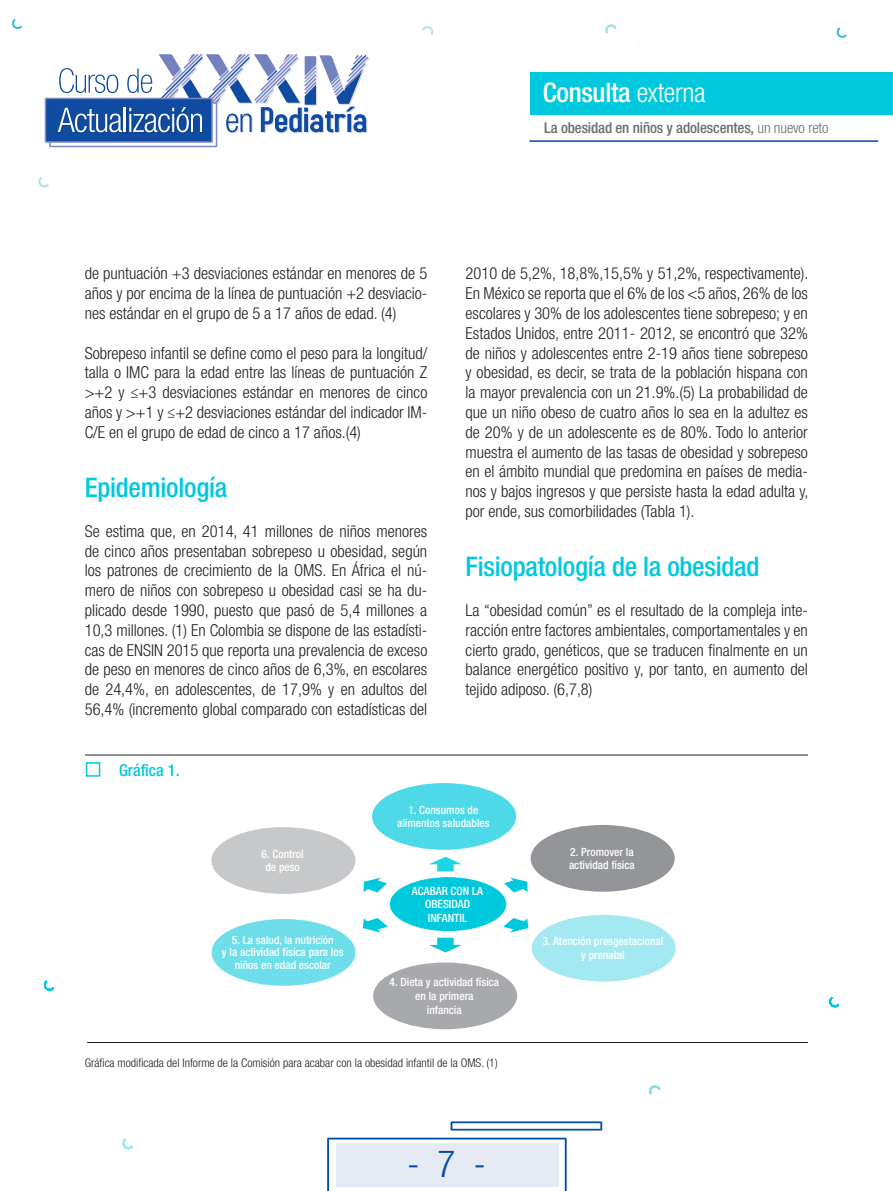
<style>
.page{position:relative;width:893px;height:1191px;background:#fff}
.page>*{position:absolute;margin:0;border:0;box-sizing:border-box;transform-origin:0 0}
.t1{font:300 condensed 37.5px "Helvetica Neue LT Std";color:#004bad}
.t2{font:500 condensed 27px "Helvetica Neue LT Std";letter-spacing:-.01em;color:#00c9dd}
.t3{font:500 condensed 27px "Helvetica Neue LT Std";letter-spacing:-.01em;color:#fff}
.t4{font:300 condensed 16.5px/19.8px "Helvetica Neue LT Std";color:#231f20;text-align:justify}
.t5{font:500 condensed 16.5px "Helvetica Neue LT Std";color:#00c9dd}
.t6{font:500 condensed 15px "Helvetica Neue LT Std";letter-spacing:-.01em;color:#6c6d70}
.t7{font:300 condensed 12px "Helvetica Neue LT Std";color:#231f20}
.t8{font:500 condensed 11.4px/13.6px "Helvetica Neue LT Std";color:#fff;text-align:center}
.s1{font-weight:300}
</style>
<div class="page">
<div style="left:49px;top:102px;width:168px;height:45px;border:2px solid #7c88c3"></div>
<div style="left:45px;top:98px;width:167px;height:44px;background:#0f4ba0"></div>
<div style="left:45px;top:98px;width:168px;height:45px;border:2px solid #7c88c3"></div>
<svg style="left:58px;top:54px;width:311px;height:80px"></svg>
<svg style="left:12px;top:19px;width:10px;height:10px"></svg>
<svg style="left:422px;top:26px;width:12px;height:9px"></svg>
<svg style="left:38px;top:177px;width:11px;height:11px"></svg>
<svg style="left:605px;top:24px;width:12px;height:9px"></svg>
<svg style="left:836px;top:28px;width:11px;height:10px"></svg>
<div style="left:530px;top:72px;width:363px;height:43px;background:#00c9dd"></div>
<svg style="left:451px;top:1121px;width:151px;height:9px"></svg>
<svg style="left:327px;top:1137px;width:239px;height:54px"></svg>
<hr style="left:529px;top:140px;width:349px;height:2px;background:#004bad">
<svg style="left:43px;top:980px;width:11px;height:11px"></svg>
<svg style="left:122px;top:1138px;width:11px;height:11px"></svg>
<svg style="left:649px;top:1085px;width:12px;height:9px"></svg>
<svg style="left:829px;top:997px;width:10px;height:10px"></svg>
<div style="left:86px;top:762px;width:14px;height:14px;border:2px solid #00c9dd"></div>
<hr style="left:87px;top:1042px;width:721px;height:1px;background:#231f20">
<div style="left:372px;top:783px;width:144px;height:67px;background:#4dd9e7;border-radius:50%"></div>
<div style="left:531px;top:825px;width:144px;height:66px;background:#939598;border-radius:50%"></div>
<div style="left:532px;top:914px;width:144px;height:67px;background:#a4e9f1;border-radius:50%"></div>
<div style="left:373px;top:962px;width:144px;height:67px;background:#a8a9ad;border-radius:50%"></div>
<div style="left:212px;top:919px;width:144px;height:66px;background:#6edeea;border-radius:50%"></div>
<div style="left:211px;top:827px;width:144px;height:67px;background:#c7c8ca;border-radius:50%"></div>
<div style="left:390px;top:877px;width:116px;height:54px;background:#00c9dd;border-radius:50%"></div>
<svg style="left:429px;top:856px;width:33px;height:15px"></svg>
<svg style="left:429px;top:937px;width:33px;height:15px"></svg>
<svg style="left:504px;top:877px;width:24px;height:15px"></svg>
<svg style="left:364px;top:877px;width:23px;height:15px"></svg>
<svg style="left:503px;top:918px;width:25px;height:14px"></svg>
<svg style="left:363px;top:918px;width:25px;height:14px"></svg>
<hr style="left:85px;top:754px;width:723px;height:1px;background:#231f20">
<h2 class="t3" style="left:543px;top:76px;width:164px">Consulta <span class="s1">externa</span></h2>
<p class="t6" style="left:544px;top:118px;width:286px">La obesidad en niños y adolescentes, <span class="s1">un nuevo reto</span></p>
<p class="t4" style="left:85px;top:263px;width:344px">de puntuación +3 desviaciones estándar en menores de 5 años y por encima de la línea de puntuación +2 desviacio&shy;nes estándar en el grupo de 5 a 17 años de edad. (4)</p>
<p class="t4" style="left:85px;top:343px;width:344px">Sobrepeso infantil se define como el peso para la longitud/ talla o IMC para la edad entre las líneas de puntuación Z &gt;+2 y ≤+3 desviaciones estándar en menores de cinco años y &gt;+1 y ≤+2 desviaciones estándar del indicador IM-C/E en el grupo de edad de cinco a 17 años.(4)</p>
<h2 class="t2" style="left:85px;top:471px;width:144px">Epidemiología</h2>
<p class="t4" style="left:85px;top:521px;width:344px">Se estima que, en 2014, 41 millones de niños menores de cinco años presentaban sobrepeso u obesidad, según los patrones de crecimiento de la OMS. En África el nú&shy;mero de niños con sobrepeso u obesidad casi se ha du&shy;plicado desde 1990, puesto que pasó de 5,4 millones a 10,3 millones. (1) En Colombia se dispone de las estadísti&shy;cas de Ensin</p>
<p class="t4" style="left:85px;top:640px;width:344px;text-indent:82px">2015 que reporta una prevalencia de exceso de peso en menores de cinco años de 6,3%, en escolares de 24,4%, en adolescentes, de 17,9% y en adultos del 56,4% (incremento global comparado con estadísticas del</p>
<p class="t5" style="left:119px;top:760px;width:62px">Gráfica 1.</p>
<p class="t4" style="left:466px;top:263px;width:344px">2010 de 5,2%, 18,8%,15,5% y 51,2%, respectivamente).<br>En México se reporta que el 6% de los &lt;5 años, 26% de los escolares y 30% de los adolescentes tiene sobrepeso; y en Estados Unidos, entre 2011- 2012, se encontró que 32% de niños y adolescentes entre 2-19 años tiene sobrepeso y obesidad, es decir, se trata de la población hispana con la mayor prevalencia con un 21.9%.(5) La probabilidad de que un niño obeso de cuatro años lo sea en la adultez es de 20% y de un adolescente es de 80%. Todo lo anterior muestra el aumento de las tasas de obesidad y sobrepeso en el ámbito mundial que predomina en países de media&shy;nos y bajos ingresos y que persiste hasta la edad adulta y, por ende, sus comorbilidades (Tabla 1).</p>
<h2 class="t2" style="left:466px;top:550px;width:295px">Fisiopatología de la obesidad</h2>
<p class="t4" style="left:466px;top:600px;width:344px">La “obesidad común” es el resultado de la compleja inte&shy;racción entre factores ambientales, comportamentales y en cierto grado, genéticos, que se traducen finalmente en un balance energético positivo y, por tanto, en aumento del tejido adiposo. (6,7,8)</p>
<p class="t8" style="left:262px;top:846px;width:44px">6. Control de peso</p>
<p class="t8" style="left:222px;top:933px;width:123px;line-height:12.9px">5. La salud, la nutrición<br>y la actividad física para los niños en edad escolar</p>
<p class="t8" style="left:397px;top:802px;width:94px">1. Consumos de alimentos saludables</p>
<p class="t8" style="left:412px;top:883px;width:73px">ACABAR CON LA<br>OBESIDAD<br>INFANTIL</p>
<p class="t8" style="left:389px;top:975px;width:111px">4. Dieta y actividad física en la primera<br>infancia</p>
<p class="t7" style="left:85px;top:1055px;width:414px">Gráfica modificada del Informe de la Comisión para acabar con la obesidad infantil de la OMS. (1)</p>
<h1 class="t1" style="left:407px;top:1142px;width:80px">- 7 -</h1>
<p class="t8" style="left:569px;top:844px;width:67px;text-align:left">2. Promover la actividad física</p>
<p class="t8" style="left:542px;top:934px;width:122px">3. Atención presgestacional y prenatal</p>
</div>
